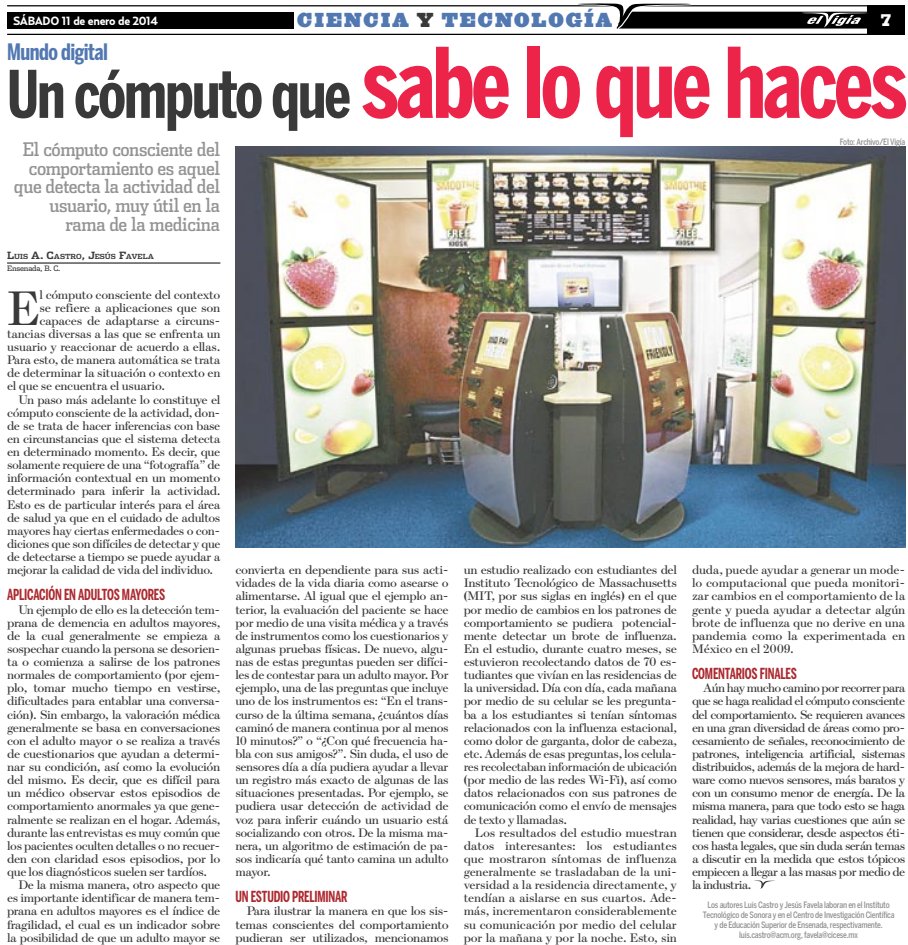
<style>
.page{position:relative;width:908px;height:945px;background:#fff}
.page>*{position:absolute;margin:0;border:0;box-sizing:border-box;transform-origin:0 0}
._01_1_Cabeza{font:700 extra-condensed 96.25px "Benton Sans";letter-spacing:-.035em;color:#ed244a}
._01_6_Texto_Capitular{font:48.62px "Escrow";color:#393939}
.t1{font:700 extra-condensed 22.5px "Benton Sans";letter-spacing:-.025em;color:#5278b1}
._01_2_Sumario{font:18.75px/18.8px "Dispatch Cond";letter-spacing:-.02em;color:#939393;text-align:right}
.t2{font:18.75px "Ziggurat HTF Black";letter-spacing:.1em;color:#5278b1}
.t3{font:800 17.5px "Rockwell";color:#fff}
._01_91_Cabezas_de_Descanso{font:700 extra-condensed 15.12px "Benton Sans";letter-spacing:-.015em;color:#ac2a2f;scale:.86 1}
._01_7_Texto{font:12.5px/13.1px "Escrow";letter-spacing:-.03em;color:#393939;text-align:justify}
._01_7_Texto-2{font:12.5px/13.1px "Escrow";letter-spacing:-.03em;color:#393939;text-align:justify;scale:1.04 1}
._01_6_Texto_Capitular-2{font:12.5px "Escrow";letter-spacing:-.02em;color:#393939}
._01_6_Texto_Capitular-3{font:12.5px "Escrow";letter-spacing:-.02em;color:#393939;scale:1.04 1}
.t4{font:700 11.88px "Relay";letter-spacing:-.03em;color:#fff}
._05_3_Fotocredito{font:500 condensed 8.75px/10px "Benton Sans";letter-spacing:-.03em;color:#939393;text-align:center;scale:.9 1}
._01_5_email{font:7.5px "Dispatch";letter-spacing:-.025em;color:#393939;scale:.95 1}
._01_3_Credito{font:700 7px "Dispatch";color:#393939}
.s1{color:#393939}
.s2{font-size:65px;color:#393939}
.s3{font-size:10px}
</style>
<div class="page">
<div style="left:7px;top:12px;width:287px;height:17px;background:#000"></div>
<hr style="left:7px;top:34px;width:897px;height:1px;background:#000">
<hr style="left:7px;top:5px;width:897px;height:1px;background:#000">
<div style="left:866px;top:5px;width:38px;height:29px;background:#000"></div>
<svg style="left:577px;top:4px;width:290px;height:26px"></svg>
<hr style="left:7px;top:263px;width:213px;height:1px;background:#000">
<svg style="left:758px;top:881px;width:15px;height:8px"></svg>
<img style="left:235px;top:147px;width:669px;height:401px">
<p class="t4" style="left:13px;top:13px;width:146px">SÁBADO 11 de enero de 2014</p>
<p class="t2" style="left:297px;top:8px;width:316px">CIENCIA <span class="s1">Y</span> TECNOLOGÍA</p>
<p class="t3" style="left:879px;top:10px;width:14px">7</p>
<p class="t1" style="left:7px;top:39px;width:102px">Mundo digital</p>
<p class="_01_1_Cabeza" style="left:7px;top:27px;width:901px"><span class="s2">Un cómputo que</span> sabe lo que haces</p>
<p class="_01_2_Sumario" style="left:14px;top:139px;width:207px">El cómputo consciente del comportamiento es aquel que detecta la actividad del usuario, muy útil en la rama de la medicina</p>
<p class="_05_3_Fotocredito" style="left:839px;top:137px;width:74px">Foto: Archivo/El Vigía</p>
<p class="_01_3_Credito" style="left:7px;top:252px;width:148px"><span class="s3">L</span>UIS <span class="s3">A. C</span>ASTRO<span class="s3">, J</span>ESÚS <span class="s3">F</span>AVELA</p>
<p class="_01_5_email" style="left:7px;top:263px;width:58px">Ensenada, B. C.</p>
<p class="_01_6_Texto_Capitular" style="left:7px;top:277px;width:35px">E</p>
<p class="_01_6_Texto_Capitular-2" style="left:39px;top:286px;width:182px">l cómputo consciente del contexto</p>
<p class="_01_6_Texto_Capitular-3" style="left:39px;top:299px;width:175px">se refiere a aplicaciones que son</p>
<p class="_01_6_Texto_Capitular-3" style="left:39px;top:313px;width:175px">capaces de adaptarse a circuns-</p>
<p class="_01_6_Texto_Capitular-2" style="left:7px;top:326px;width:215px">tancias diversas a las que se enfrenta un</p>
<p class="_01_6_Texto_Capitular-2" style="left:7px;top:339px;width:215px">usuario y reaccionar de acuerdo a ellas.</p>
<p class="_01_6_Texto_Capitular-2" style="left:7px;top:352px;width:215px">Para esto, de manera automática se trata</p>
<p class="_01_6_Texto_Capitular-2" style="left:7px;top:365px;width:215px">de determinar la situación o contexto en</p>
<p class="_01_6_Texto_Capitular-2" style="left:7px;top:378px;width:159px">el que se encuentra el usuario.</p>
<p class="_01_7_Texto" style="left:7px;top:392px;width:215px;text-indent:11px">Un paso más adelante lo constituye el cómputo consciente de la actividad, don&shy;de se trata de hacer inferencias con base en circunstancias que el sistema detecta en determinado momento. Es decir, que solamente requiere de una “fotografía” de información contextual en un momento determinado para inferir la actividad.<br>Esto es de particular interés para el área de salud ya que en el cuidado de adultos mayores hay ciertas enfermedades o con&shy;diciones que son difíciles de detectar y que de detectarse a tiempo se puede ayudar a mejorar la calidad de vida del individuo.</p>
<p class="_01_91_Cabezas_de_Descanso" style="left:7px;top:586px;width:185px">APLICACIÓN EN ADULTOS MAYORES</p>
<p class="_01_7_Texto" style="left:7px;top:602px;width:215px;text-indent:11px">Un ejemplo de ello es la detección tem&shy;prana de demencia en adultos mayores, de la cual generalmente se empieza a sospechar cuando la persona se desorien&shy;ta o comienza a salirse de los patrones normales de comportamiento (por ejem&shy;plo, tomar mucho tiempo en vestirse, dificultades para entablar una conversa&shy;ción). Sin embargo, la valoración médica generalmente se basa en conversaciones con el adulto mayor o se realiza a través de cuestionarios que ayudan a determi&shy;nar su condición, así como la evolución del mismo. Es decir, que es difícil para un médico observar estos episodios de comportamiento anormales ya que gene&shy;ralmente se realizan en el hogar. Además, durante las entrevistas es muy común que los pacientes oculten detalles o no recuer&shy;den con claridad esos episodios, por lo que los diagnósticos suelen ser tardíos.</p>
<p class="_01_7_Texto" style="left:7px;top:878px;width:215px;text-indent:11px">De la misma manera, otro aspecto que es importante identificar de manera tem&shy;prana en adultos mayores es el índice de fragilidad, el cual es un indicador sobre la posibilidad de que un adulto mayor se</p>
<p class="_01_7_Texto-2" style="left:235px;top:563px;width:206px">convierta en dependiente para sus acti&shy;vidades de la vida diaria como asearse o alimentarse. Al igual que el ejemplo an&shy;terior, la evaluación del paciente se hace por medio de una visita médica y a través de instrumentos como los cuestionarios y algunas pruebas físicas. De nuevo, algu&shy;nas de estas preguntas pueden ser difíci&shy;les de contestar para un adulto mayor. Por ejemplo, una de las preguntas que incluye uno de los instrumentos es: “En el trans&shy;curso de la última semana, ¿cuántos días caminó de manera continua por al menos 10 minutos?” o “¿Con qué frecuencia ha&shy;bla con sus amigos?”. Sin duda, el uso de sensores día a día pudiera ayudar a llevar un registro más exacto de algunas de las situaciones presentadas. Por ejemplo, se pudiera usar detección de actividad de voz para inferir cuándo un usuario está socializando con otros. De la misma ma&shy;nera, un algoritmo de estimación de pa&shy;sos indicaría qué tanto camina un adulto mayor.</p>
<p class="_01_91_Cabezas_de_Descanso" style="left:235px;top:888px;width:132px">UN ESTUDIO PRELIMINAR</p>
<p class="_01_7_Texto-2" style="left:235px;top:904px;width:206px;text-indent:11px">Para ilustrar la manera en que los sis&shy;temas conscientes del comportamiento pudieran ser utilizados, mencionamos</p>
<p class="_01_7_Texto" style="left:463px;top:563px;width:215px">un estudio realizado con estudiantes del Instituto Tecnológico de Massachusetts (MIT, por sus siglas en inglés) en el que por medio de cambios en los patrones de comportamiento se pudiera potencial&shy;mente detectar un brote de influenza.<br>En el estudio, durante cuatro meses, se estuvieron recolectando datos de 70 es&shy;tudiantes que vivían en las residencias de la universidad. Día con día, cada mañana por medio de su celular se les pregunta&shy;ba a los estudiantes si tenían síntomas relacionados con la influenza estacional, como dolor de garganta, dolor de cabeza, etc. Además de esas preguntas, los celula&shy;res recolectaban información de ubicación (por medio de las redes Wi-Fi), así como datos relacionados con sus patrones de comunicación como el envío de mensajes de texto y llamadas.</p>
<p class="_01_7_Texto-2" style="left:463px;top:825px;width:206px;text-indent:11px">Los resultados del estudio muestran datos interesantes: los estudiantes que mostraron síntomas de influenza generalmente se trasladaban de la uni&shy;versidad a la residencia directamente, y tendían a aislarse en sus cuartos. Ade&shy;más, incrementaron considerablemente su comunicación por medio del celular por la mañana y por la noche. Esto, sin</p>
<p class="_01_7_Texto" style="left:691px;top:563px;width:215px">duda, puede ayudar a generar un mode&shy;lo computacional que pueda monitori&shy;zar cambios en el comportamiento de la gente y pueda ayudar a detectar algún brote de influenza que no derive en una pandemia como la experimentada en México en el 2009.</p>
<p class="_01_91_Cabezas_de_Descanso" style="left:691px;top:665px;width:124px">COMENTARIOS FINALES</p>
<p class="_01_7_Texto" style="left:691px;top:681px;width:215px;text-indent:11px">Aún hay mucho camino por recorrer para que se haga realidad el cómputo consciente del comportamiento. Se requieren avances en una gran diversidad de áreas como pro&shy;cesamiento de señales, reconocimiento de patrones, inteligencia artificial, sistemas distribuidos, además de la mejora de hard&shy;ware como nuevos sensores, más baratos y con un consumo menor de energía. De la misma manera, para que todo esto se haga realidad, hay varias cuestiones que aún se tienen que considerar, desde aspectos éti&shy;cos hasta legales, que sin duda serán temas a discutir en la medida que estos tópicos empiecen a llegar a las masas por medio de la industria.</p>
<p class="_05_3_Fotocredito" style="left:702px;top:900px;width:214px">Los autores Luis Castro y Jesús Favela laboran en el Instituto Tecnológico de Sonora y en el Centro de Investigación Científica y de Educación Superior de Ensenada, respectivamente. luis.castro@acm.org, favela@cicese.mx</p>
</div>
